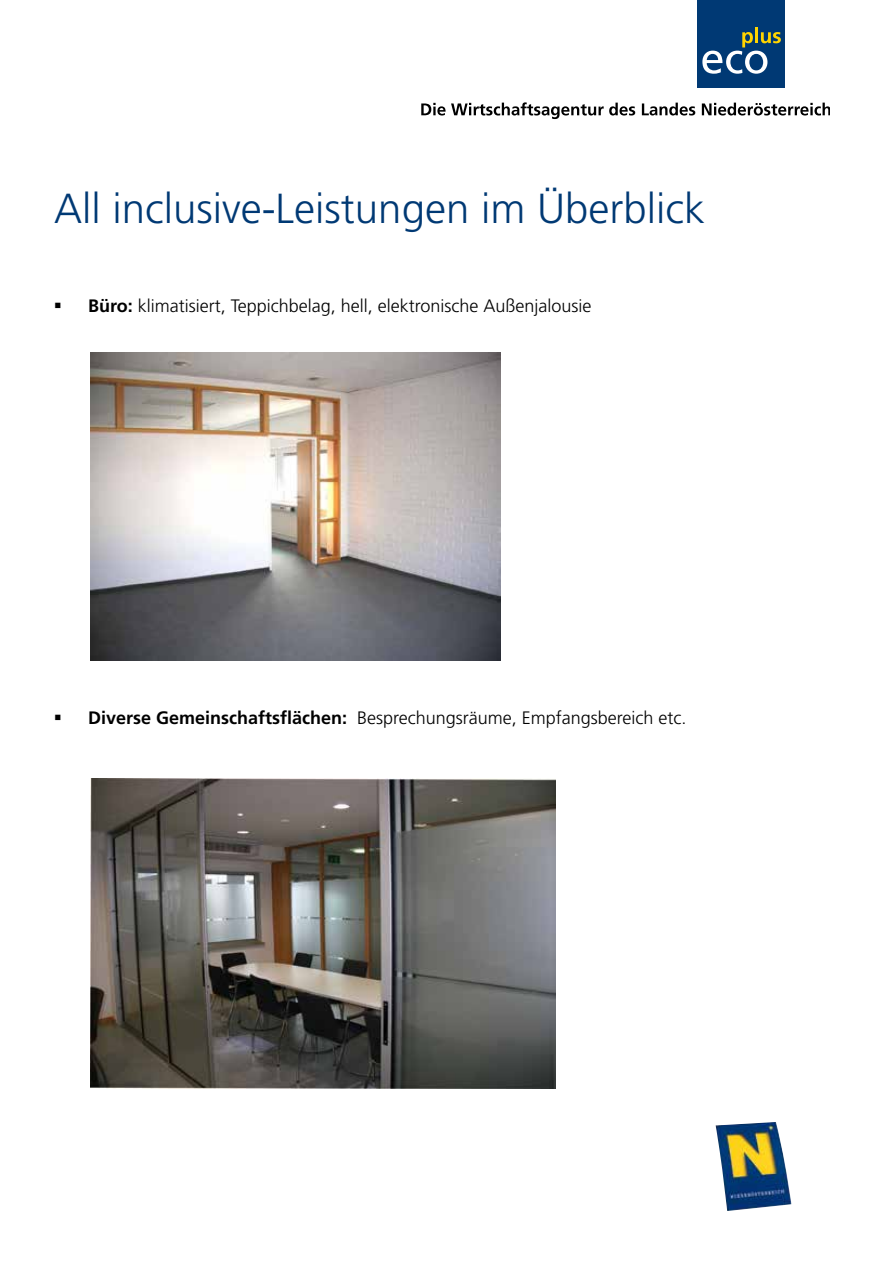
<style>
.page{position:relative;width:893px;height:1263px;background:#fff}
.page>*{position:absolute;margin:0;border:0;box-sizing:border-box;transform-origin:0 0}
.t1{font:300 42px "Frutiger";color:#003974}
.t2{font:300 18px "Frutiger";color:#000}
.t3{font:300 18px "Frutiger CE";color:#000}
.s1{font-family:"Frutiger";font-weight:700}
.s2{font-family:"Frutiger CE";font-weight:700}
</style>
<div class="page">
<img style="left:91px;top:353px;width:410px;height:307px">
<img style="left:91px;top:778px;width:464px;height:311px">
<img style="left:716px;top:1122px;width:75px;height:89px">
<div style="left:698px;top:0;width:87px;height:87px;background:#003974"></div>
<hr style="left:755px;top:27px;width:3px;height:16px;background:#ffd400">
<svg style="left:702px;top:32px;width:79px;height:42px"></svg>
<svg style="left:421px;top:102px;width:214px;height:17px"></svg>
<svg style="left:642px;top:103px;width:53px;height:12px"></svg>
<svg style="left:702px;top:103px;width:127px;height:12px"></svg>
<h1 class="t1" style="left:54px;top:185px;width:652px">All inclusive-Leistungen im Überblick</h1>
<p class="t3" style="left:88px;top:295px;width:505px"><span class="s1">Büro:</span> klimatisiert, Teppichbelag, hell, elektronische Außenjalousie</p>
<p class="t2" style="left:88px;top:708px;width:600px"><span class="s2">Diverse Gemeinschaftsflächen:</span> Besprechungsräume, Empfangsbereich etc.</p>
</div>
